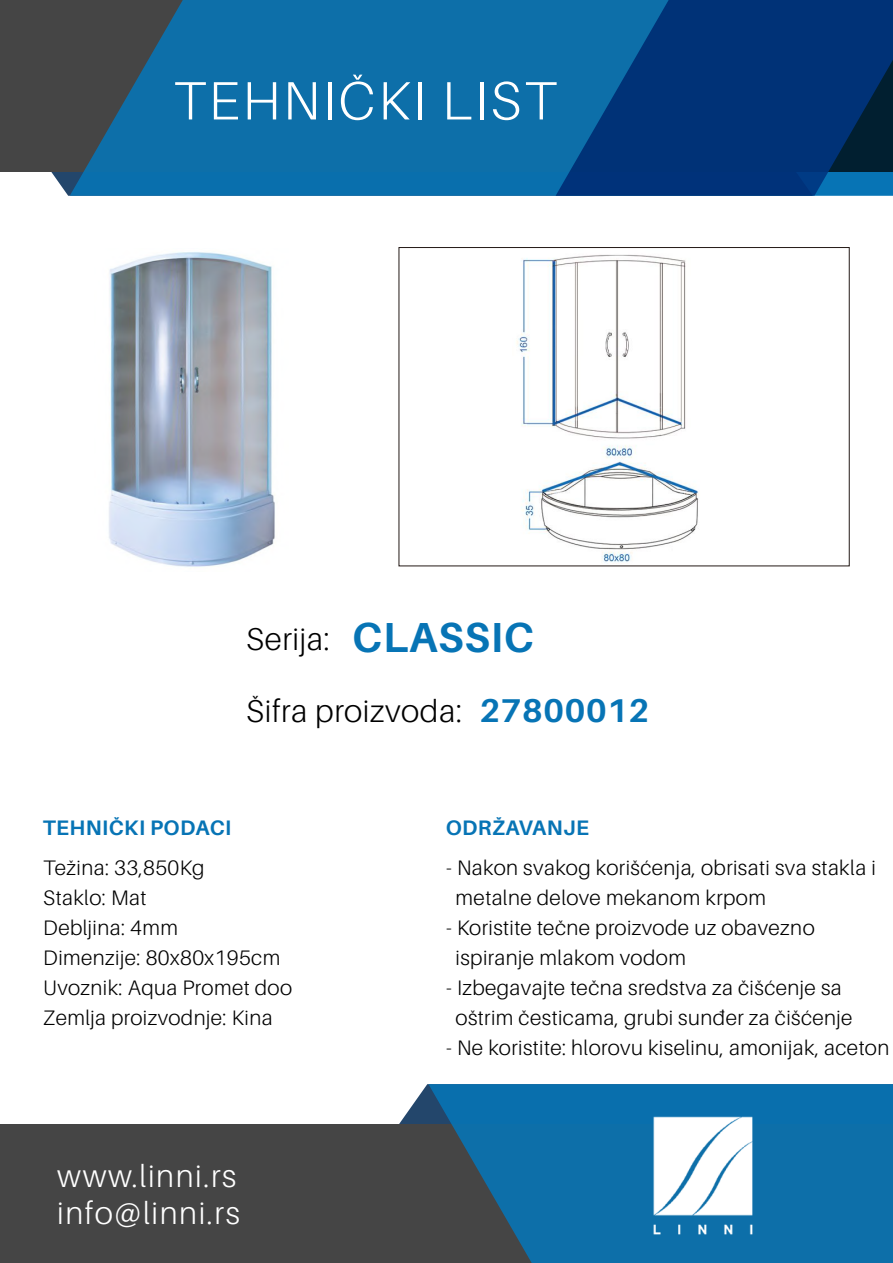
<style>
.page{position:relative;width:893px;height:1263px;background:#fff}
.page>*{position:absolute;margin:0;border:0;box-sizing:border-box;transform-origin:0 0}
.t1{font:300 54px "Aileron";letter-spacing:.05em;color:#fff}
.t2{font:700 42px "Aileron";letter-spacing:.02em;color:#0774b5}
.t3{font:700 33px "Aileron";letter-spacing:.02em;color:#0774b5}
.t4{font:300 31.5px/37.8px "Aileron";letter-spacing:.05em;color:#fff}
.t5{font:300 31.5px "Aileron";letter-spacing:.02em;color:#000}
.t6{font:300 21px/30px "Aileron";letter-spacing:.02em;color:#000}
.t7{font:700 21px "Aileron";letter-spacing:.02em;color:#0774b5}
</style>
<div class="page">
<svg style="left:294px;top:1084px;width:134px;height:41px"></svg>
<div style="left:0;top:1125px;width:893px;height:138px;background:#454545"></div>
<svg style="left:428px;top:1084px;width:465px;height:179px;fill:#0d6fa9"></svg>
<div style="left:0;top:0;width:893px;height:172px;background:#454545"></div>
<svg style="left:70px;top:0;width:486px;height:196px;background:#136a9d"></svg>
<svg style="left:556px;top:0;width:337px;height:196px;background:#023c7d"></svg>
<img style="left:614px;top:1084px;width:179px;height:179px">
<img style="left:109px;top:252px;width:166px;height:315px">
<img style="left:516px;top:254px;width:183px;height:309px">
<div style="left:399px;top:247px;width:451px;height:319px;border:1px solid #231916"></div>
<h1 class="t1" style="left:173px;top:71px;width:385px">TEHNIČKI LIST</h1>
<h2 class="t2" style="left:352px;top:613px;width:183px">CLASSIC</h2>
<h3 class="t5" style="left:246px;top:622px;width:85px">Serija:</h3>
<h3 class="t5" style="left:246px;top:694px;width:218px">Šifra proizvoda:</h3>
<h3 class="t3" style="left:480px;top:692px;width:171px">27800012</h3>
<p class="t7" style="left:43px;top:816px;width:190px">TEHNIČKI PODACI</p>
<p class="t6" style="left:43px;top:853px;width:250px">Težina: 33,850Kg<br>Staklo: Mat<br>Debljina: 4mm<br>Dimenzije: 80x80x195cm<br>Uvoznik: Aqua Promet doo<br>Zemlja proizvodnje: Kina</p>
<h3 class="t4" style="left:57px;top:1157px;width:184px">www.linni.rs info@linni.rs</h3>
<p class="t7" style="left:446px;top:816px;width:145px">ODRŽAVANJE</p>
<p class="t6" style="left:456px;top:853px;width:422px;text-indent:-9px">- Nakon svakog korišćenja, obrisati sva stakla i metalne delove mekanom krpom</p>
<p class="t6" style="left:456px;top:913px;width:361px;text-indent:-9px">- Koristite tečne proizvode uz obavezno ispiranje mlakom vodom</p>
<p class="t6" style="left:446px;top:973px;width:408px;text-align:center">- Izbegavajte tečna sredstva za čišćenje sa oštrim česticama, grubi sunđer za čišćenje</p>
<p class="t6" style="left:446px;top:1033px;width:445px">- Ne koristite: hlorovu kiselinu, amonijak, aceton</p>
</div>
